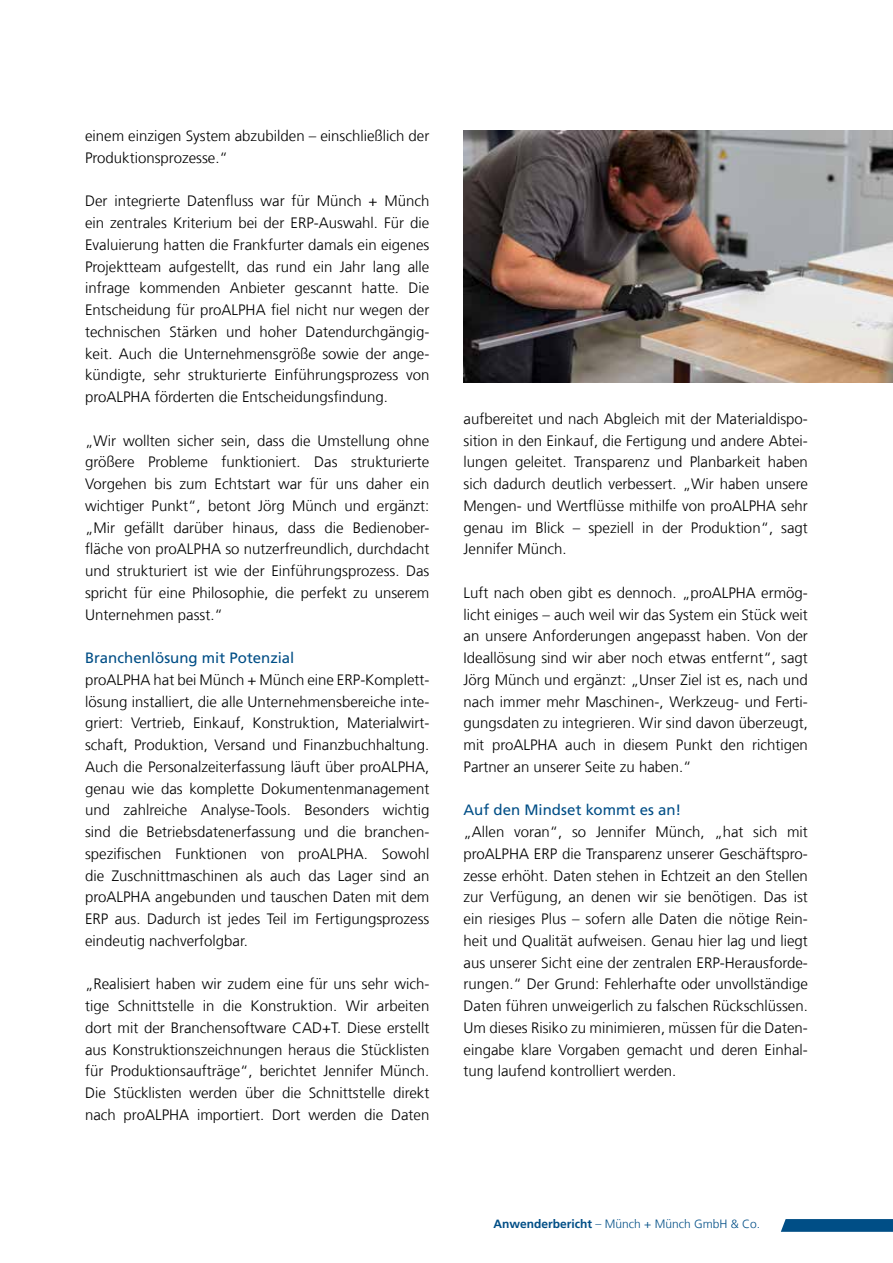
<style>
.page{position:relative;width:893px;height:1263px;background:#fff}
.page>*{position:absolute;margin:0;border:0;box-sizing:border-box;transform-origin:0 0}
.t1{font:300 15px/21.8px "Frutiger LT Com";color:#000;text-align:justify}
.t2{font:15px "Frutiger LT Com";color:#004e86}
.t3{font:300 12px "Frutiger LT Com";color:#004e86}
.s1{font-weight:700}
</style>
<div class="page">
<svg style="left:781px;top:1219px;width:112px;height:13px"></svg>
<img style="left:463px;top:131px;width:430px;height:252px">
<p class="t1" style="left:85px;top:125px;width:346px">einem einzigen System abzubilden – einschließlich der<br>Produktionsprozesse.“</p>
<p class="t1" style="left:85px;top:190px;width:346px">Der integrierte Datenfluss war für Münch + Münch ein zentrales Kriterium bei der ERP-Auswahl. Für die Evaluierung hatten die Frankfurter damals ein eigenes Projektteam aufgestellt, das rund ein Jahr lang alle infrage kommenden Anbieter gescannt hatte. Die Entscheidung für proALPHA fiel nicht nur wegen der technischen Stärken und hoher Datendurchgängig&shy;keit. Auch die Unternehmensgröße sowie der ange&shy;kündigte, sehr strukturierte Einführungsprozess von proALPHA förderten die Entscheidungsfindung.</p>
<p class="t1" style="left:85px;top:429px;width:346px">„Wir wollten sicher sein, dass die Umstellung ohne größere Probleme funktioniert. Das strukturierte Vorgehen bis zum Echtstart war für uns daher ein wichtiger Punkt“, betont Jörg Münch und ergänzt: „Mir gefällt darüber hinaus, dass die Bedienober&shy;fläche von proALPHA so nutzerfreundlich, durchdacht und strukturiert ist wie der Einführungsprozess. Das spricht für eine Philosophie, die perfekt zu unserem Unternehmen passt.“</p>
<p class="t2" style="left:85px;top:649px;width:211px">Branchenlösung mit Potenzial</p>
<p class="t1" style="left:85px;top:669px;width:346px">proALPHA hat bei Münch + Münch eine ERP-Komplett&shy;lösung installiert, die alle Unternehmensbereiche inte&shy;griert: Vertrieb, Einkauf, Konstruktion, Materialwirt&shy;schaft, Produktion, Versand und Finanzbuchhaltung.<br>Auch die Personalzeiterfassung läuft über proALPHA, genau wie das komplette Dokumentenmanagement und zahlreiche Analyse-Tools. Besonders wichtig sind die Betriebsdatenerfassung und die branchen&shy;spezifischen Funktionen von proALPHA. Sowohl die Zuschnittmaschinen als auch das Lager sind an proALPHA angebunden und tauschen Daten mit dem ERP aus. Dadurch ist jedes Teil im Fertigungsprozess eindeutig nachverfolgbar.</p>
<p class="t1" style="left:85px;top:973px;width:346px">„Realisiert haben wir zudem eine für uns sehr wich&shy;tige Schnittstelle in die Konstruktion. Wir arbeiten dort mit der Branchensoftware CAD+T. Diese erstellt aus Konstruktionszeichnungen heraus die Stücklisten für Produktionsaufträge“, berichtet Jennifer Münch.<br>Die Stücklisten werden über die Schnittstelle direkt nach proALPHA importiert. Dort werden die Daten</p>
<p class="t1" style="left:463px;top:408px;width:346px">aufbereitet und nach Abgleich mit der Materialdispo&shy;sition in den Einkauf, die Fertigung und andere Abtei&shy;lungen geleitet. Transparenz und Planbarkeit haben sich dadurch deutlich verbessert. „Wir haben unsere Mengen- und Wertflüsse mithilfe von proALPHA sehr genau im Blick – speziell in der Produktion“, sagt Jennifer Münch.</p>
<p class="t1" style="left:463px;top:582px;width:346px">Luft nach oben gibt es dennoch. „proALPHA ermög&shy;licht einiges – auch weil wir das System ein Stück weit an unsere Anforderungen angepasst haben. Von der Ideallösung sind wir aber noch etwas entfernt“, sagt Jörg Münch und ergänzt: „Unser Ziel ist es, nach und nach immer mehr Maschinen-, Werkzeug- und Ferti&shy;gungsdaten zu integrieren. Wir sind davon überzeugt, mit proALPHA auch in diesem Punkt den richtigen Partner an unserer Seite zu haben.“</p>
<p class="t2" style="left:463px;top:801px;width:219px">Auf den Mindset kommt es an!</p>
<p class="t1" style="left:463px;top:821px;width:346px">„Allen voran“, so Jennifer Münch, „hat sich mit proALPHA ERP die Transparenz unserer Geschäftspro&shy;zesse erhöht. Daten stehen in Echtzeit an den Stellen zur Verfügung, an denen wir sie benötigen. Das ist ein riesiges Plus – sofern alle Daten die nötige Rein&shy;heit und Qualität aufweisen. Genau hier lag und liegt aus unserer Sicht eine der zentralen ERP-Herausforde&shy;rungen.“ Der Grund: Fehlerhafte oder unvollständige Daten führen unweigerlich zu falschen Rückschlüssen.<br>Um dieses Risiko zu minimieren, müssen für die Daten&shy;eingabe klare Vorgaben gemacht und deren Einhal&shy;tung laufend kontrolliert werden.</p>
<p class="t3" style="left:493px;top:1217px;width:268px"><span class="s1">Anwenderbericht</span> – Münch + Münch GmbH &amp; Co.</p>
</div>
